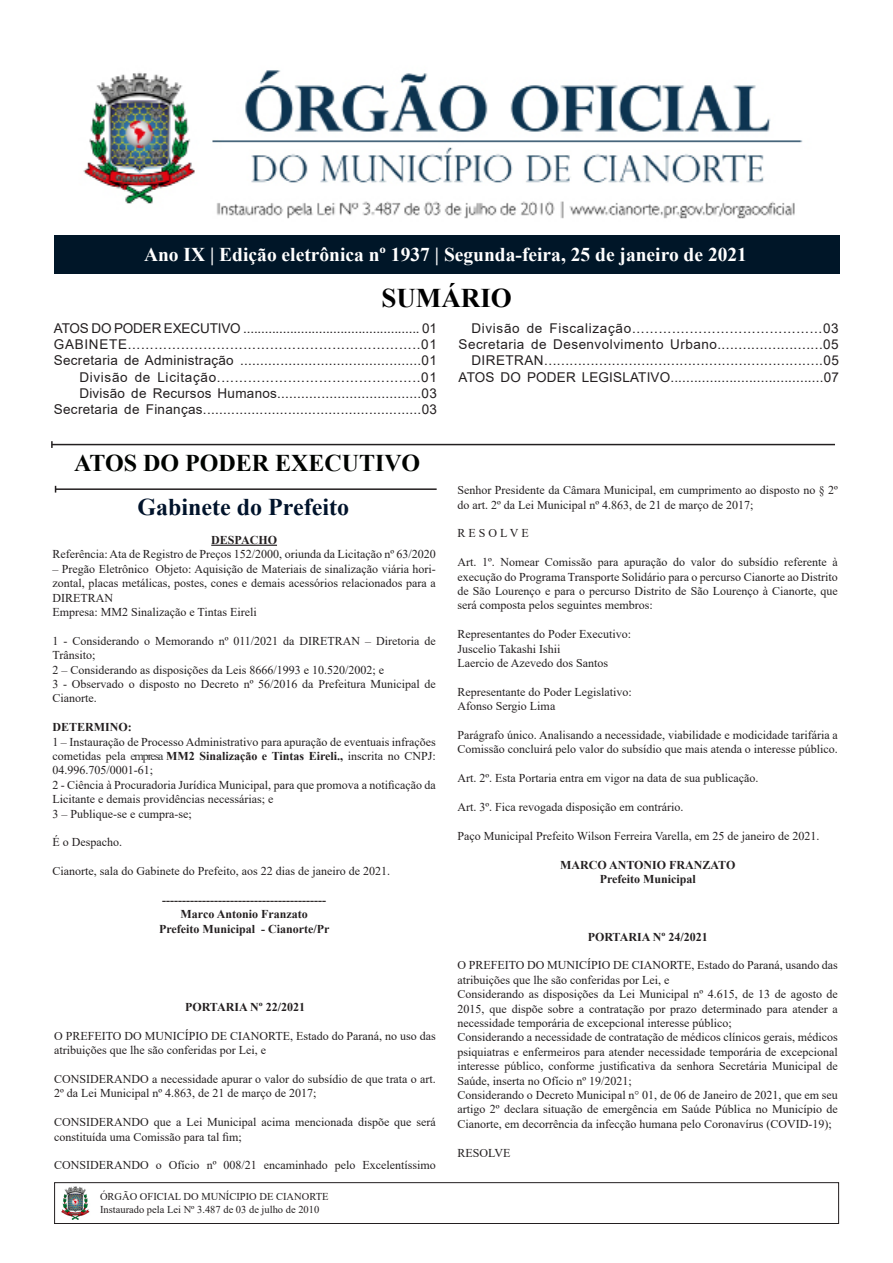
<style>
.page{position:relative;width:893px;height:1263px;background:#fff}
.page>*{position:absolute;margin:0;border:0;box-sizing:border-box;transform-origin:0 0}
.t1{font:700 27px "Times New Roman";color:#000}
.t2{font:700 24px "Times New Roman";color:#000300}
.t3{font:700 24px "Times New Roman";color:#00132b}
.t4{font:700 19.5px "Times New Roman";color:#fff}
.t5{font:13.5px "Arial";letter-spacing:.02em;color:#231f20}
.t6{font:13.5px "Arial";letter-spacing:.05em;color:#231f20}
.t7{font:13.5px "Arial";letter-spacing:-.01em;color:#231f20}
.Heading_1{font:12px/14.4px "Times New Roman";color:#231f20}
.t8{font:700 12px "Times New Roman";color:#231f20}
.t9{font:10.5px/12.6px "Times New Roman";color:#231f20}
.s1{color:#333}
.s2{font-weight:700}
</style>
<div class="page">
<div style="left:54px;top:1182px;width:785px;height:42px;border:1px solid #231f20"></div>
<img style="left:61px;top:1186px;width:29px;height:34px">
<img style="left:83px;top:70px;width:720px;height:149px">
<div style="left:54px;top:236px;width:785px;height:38px;background:#001628"></div>
<hr style="left:52px;top:444px;width:783px;height:1px;background:#231f20">
<svg style="left:51px;top:441px;width:2px;height:7px"></svg>
<hr style="left:56px;top:488px;width:381px;height:2px;background:#231f20">
<hr style="left:211px;top:545px;width:66px;height:1px;background:#231f20">
<p class="t4" style="left:144px;top:240px;width:604px">Ano IX | Edição eletrônica nº 1937 | Segunda-feira, 25 de janeiro de 2021</p>
<p class="t1" style="left:381px;top:278px;width:132px">SUMÁRIO</p>
<p class="t7" style="left:54px;top:319px;width:385px">ATOS DO PODER EXECUTIVO ................................................. 01</p>
<p class="t6" style="left:54px;top:335px;width:385px">GABINETE..................................................................01</p>
<p class="t5" style="left:54px;top:351px;width:385px">Secretaria de Administração .............................................01</p>
<p class="t6" style="left:79px;top:368px;width:359px">Divisão de Licitação..............................................01</p>
<p class="t5" style="left:79px;top:384px;width:359px">Divisão de Recursos Humanos....................................03</p>
<p class="t5" style="left:54px;top:400px;width:385px">Secretaria de Finanças......................................................03</p>
<p class="t6" style="left:471px;top:319px;width:369px">Divisão de Fiscalização...........................................03</p>
<p class="t5" style="left:459px;top:335px;width:382px">Secretaria de Desenvolvimento Urbano.........................05</p>
<p class="t5" style="left:471px;top:351px;width:369px">DIRETRAN..................................................................05</p>
<p class="t5" style="left:459px;top:368px;width:382px">ATOS DO PODER LEGISLATIVO.......................................07</p>
<p class="t2" style="left:74px;top:445px;width:348px">ATOS DO PODER EXECUTIVO</p>
<p class="t3" style="left:137px;top:490px;width:213px">Gabinete do Prefeito</p>
<p class="t8" style="left:211px;top:531px;width:67px">DESPACHO</p>
<p class="Heading_1" style="left:52px;top:547px;width:385px">Referência: Ata de Registro de Preços 152/2000, oriunda da Licitação nº 63/2020</p>
<p class="Heading_1" style="left:52px;top:561px;width:385px;text-align:justify">– Pregão Eletrônico Objeto: Aquisição de Materiais de sinalização viária hori&shy;zontal, placas metálicas, postes, cones e demais acessórios relacionados para a DIRETRAN</p>
<p class="Heading_1" style="left:52px;top:604px;width:206px">Empresa: MM2 Sinalização e Tintas Eireli</p>
<p class="Heading_1" style="left:52px;top:633px;width:385px">1 - Considerando o Memorando nº 011/2021 da DIRETRAN – Diretoria de<br>Trânsito;</p>
<p class="Heading_1" style="left:52px;top:662px;width:333px">2 – Considerando as disposições da Leis 8666/1993 e 10.520/2002; e</p>
<p class="Heading_1" style="left:52px;top:676px;width:385px">3 - Observado o disposto no Decreto nº 56/2016 da Prefeitura Municipal de<br>Cianorte.</p>
<p class="t8" style="left:52px;top:718px;width:81px">DETERMINO:</p>
<p class="Heading_1" style="left:52px;top:734px;width:385px;text-align:justify">1 – Instauração de Processo Administrativo para apuração de eventuais infrações cometidas pela <span class="s1">empresa</span> <span class="s2">MM2 Sinalização e Tintas Eireli.,</span> inscrita no CNPJ:<br>04.996.705/0001-61;</p>
<p class="Heading_1" style="left:52px;top:777px;width:385px">2 - Ciência à Procuradoria Jurídica Municipal, para que promova a notificação da<br>Licitante e demais providências necessárias; e</p>
<p class="Heading_1" style="left:52px;top:806px;width:141px">3 – Publique-se e cumpra-se;</p>
<p class="Heading_1" style="left:52px;top:835px;width:71px">É o Despacho.</p>
<p class="Heading_1" style="left:52px;top:863px;width:339px">Cianorte, sala do Gabinete do Prefeito, aos 22 dias de janeiro de 2021.</p>
<p class="t8" style="left:162px;top:891px;width:165px">-----------------------------------------</p>
<p class="t8" style="left:181px;top:906px;width:129px">Marco Antonio Franzato</p>
<p class="t8" style="left:159px;top:920px;width:172px">Prefeito Municipal - Cianorte/Pr</p>
<p class="t8" style="left:185px;top:998px;width:121px">PORTARIA Nº 22/2021</p>
<p class="Heading_1" style="left:54px;top:1028px;width:383px">O PREFEITO DO MUNICÍPIO DE CIANORTE, Estado do Paraná, no uso das atribuições que lhe são conferidas por Lei, e</p>
<p class="Heading_1" style="left:54px;top:1071px;width:383px">CONSIDERANDO a necessidade apurar o valor do subsídio de que trata o art.<br>2º da Lei Municipal nº 4.863, de 21 de março de 2017;</p>
<p class="Heading_1" style="left:54px;top:1114px;width:383px">CONSIDERANDO que a Lei Municipal acima mencionada dispõe que será constituída uma Comissão para tal fim;</p>
<p class="Heading_1" style="left:54px;top:1158px;width:383px">CONSIDERANDO o Ofício nº 008/21 encaminhado pelo Excelentíssimo</p>
<p class="t9" style="left:100px;top:1190px;width:230px">ÓRGÃO OFICIAL DO MUNÍCIPIO DE CIANORTE<br>Instaurado pela Lei Nº 3.487 de 03 de julho de 2010</p>
<p class="Heading_1" style="left:457px;top:482px;width:382px">Senhor Presidente da Câmara Municipal, em cumprimento ao disposto no § 2º do art. 2º da Lei Municipal nº 4.863, de 21 de março de 2017;</p>
<p class="Heading_1" style="left:457px;top:526px;width:73px">R E S O L V E</p>
<p class="Heading_1" style="left:457px;top:554px;width:382px;text-align:justify">Art. 1º. Nomear Comissão para apuração do valor do subsídio referente à execução do Programa Transporte Solidário para o percurso Cianorte ao Distrito de São Lourenço e para o percurso Distrito de São Lourenço à Cianorte, que será composta pelos seguintes membros:</p>
<p class="Heading_1" style="left:457px;top:626px;width:175px">Representantes do Poder Executivo:</p>
<p class="Heading_1" style="left:457px;top:641px;width:104px">Juscelio Takashi Ishii</p>
<p class="Heading_1" style="left:457px;top:655px;width:152px">Laercio de Azevedo dos Santos</p>
<p class="Heading_1" style="left:457px;top:684px;width:176px">Representante do Poder Legislativo:</p>
<p class="Heading_1" style="left:457px;top:698px;width:99px">Afonso Sergio Lima</p>
<p class="Heading_1" style="left:457px;top:727px;width:382px">Parágrafo único. Analisando a necessidade, viabilidade e modicidade tarifária a<br>Comissão concluirá pelo valor do subsídio que mais atenda o interesse público.</p>
<p class="Heading_1" style="left:457px;top:770px;width:302px">Art. 2º. Esta Portaria entra em vigor na data de sua publicação.</p>
<p class="Heading_1" style="left:457px;top:799px;width:228px">Art. 3º. Fica revogada disposição em contrário.</p>
<p class="Heading_1" style="left:457px;top:828px;width:363px">Paço Municipal Prefeito Wilson Ferreira Varella, em 25 de janeiro de 2021.</p>
<p class="t8" style="left:560px;top:856px;width:177px">MARCO ANTONIO FRANZATO</p>
<p class="t8" style="left:600px;top:870px;width:98px">Prefeito Municipal</p>
<p class="t8" style="left:588px;top:928px;width:121px">PORTARIA Nº 24/2021</p>
<p class="Heading_1" style="left:457px;top:958px;width:382px">O PREFEITO DO MUNICÍPIO DE CIANORTE, Estado do Paraná, usando das atribuições que lhe são conferidas por Lei, e</p>
<p class="Heading_1" style="left:457px;top:986px;width:382px;text-align:justify">Considerando as disposições da Lei Municipal nº 4.615, de 13 de agosto de 2015, que dispõe sobre a contratação por prazo determinado para atender a necessidade temporária de excepcional interesse público;</p>
<p class="Heading_1" style="left:457px;top:1030px;width:382px;text-align:justify">Considerando a necessidade de contratação de médicos clínicos gerais, médicos psiquiatras e enfermeiros para atender necessidade temporária de excepcional interesse público, conforme justificativa da senhora Secretária Municipal de Saúde, inserta no Ofício nº 19/2021;</p>
<p class="Heading_1" style="left:457px;top:1087px;width:382px;text-align:justify">Considerando o Decreto Municipal n° 01, de 06 de Janeiro de 2021, que em seu artigo 2º declara situação de emergência em Saúde Pública no Município de Cianorte, em decorrência da infecção humana pelo Coronavírus (COVID-19);</p>
<p class="Heading_1" style="left:457px;top:1145px;width:54px">RESOLVE</p>
</div>
